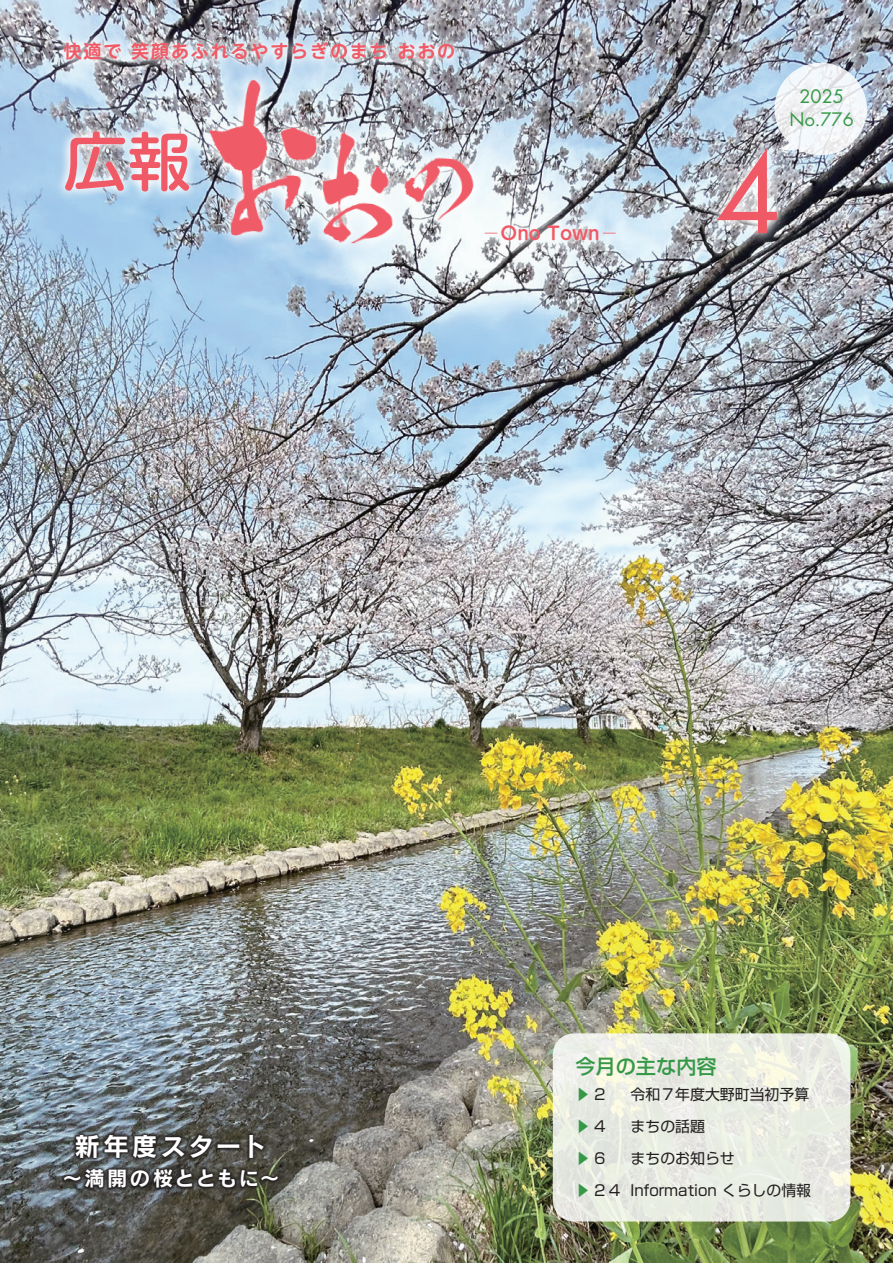
<style>
.page{position:relative;width:893px;height:1263px;background:#fff}
.page>*{position:absolute;margin:0;border:0;box-sizing:border-box;transform-origin:0 0}
.t1{font:106.35px "Futura Std";color:#f05a67}
.t2{font:500 63.75px "UD Shin M Go Pro";color:#f05a67}
.本文{font:25.5px "Rodin Pro B";letter-spacing:.105em;color:#fff}
.本文-2{font:20.4px "Rodin Pro B";letter-spacing:.07em;color:#fff}
.本文-3{font:500 20.25px "Shin Go Pro";color:#359847}
.t3{font:700 18px "UD Shin M Go Pro De";letter-spacing:.1em;color:#f05a67}
.t4{font:18px "Futura Std";color:#359847}
.t5{font:700 18px "UD Shin M Go Pro De";letter-spacing:.1em;color:#f05a67;scale:.7 1}
.本文-4{font:14.85px "Shin Go Pro";color:#231f20}
.本文-5{font:14.85px "Shin Go Pro";color:#359847}
.s1{color:#231f20}
.s2{color:#359847}
</style>
<div class="page">
<img style="left:0;top:0;width:893px;height:1263px">
<svg style="left:60px;top:1130px;width:221px;height:61px;background:#424341"></svg>
<svg style="left:553px;top:1033px;width:297px;height:188px;background:#e9ece3"></svg>
<svg style="left:705px;top:137px;width:85px;height:110px"></svg>
<svg style="left:707px;top:139px;width:81px;height:106px;background:#b4b7bc"></svg>
<svg style="left:54px;top:120px;width:116px;height:82px"></svg>
<svg style="left:540px;top:211px;width:87px;height:42px"></svg>
<svg style="left:540px;top:214px;width:85px;height:38px"></svg>
<svg style="left:770px;top:56px;width:103px;height:106px"></svg>
<svg style="left:53px;top:32px;width:412px;height:40px;background:#bcc3cb"></svg>
<img style="left:170px;top:57px;width:370px;height:296px">
<p class="t3" style="left:64px;top:37px;width:393px">快適で 笑顔あふれるやすらぎのまち おおの</p>
<p class="t2" style="left:64px;top:110px;width:129px">広報</p>
<p class="t5" style="left:485px;top:219px;width:188px">─ Ono Town ─</p>
<p class="t1" style="left:716px;top:126px;width:67px">4</p>
<p class="t4" style="left:799px;top:85px;width:46px">2025</p>
<p class="t4" style="left:790px;top:108px;width:66px">No.776</p>
<p class="本文" style="left:75px;top:1129px;width:193px">新年度スタート</p>
<p class="本文-2" style="left:62px;top:1165px;width:219px">〜満開の桜とともに〜</p>
<p class="本文-3" style="left:575px;top:1049px;width:143px">今月の主な内容</p>
<p class="本文-5" style="left:575px;top:1082px;width:33px">▶<span class="s1">２</span></p>
<p class="本文-4" style="left:631px;top:1082px;width:180px">令和７年度大野町当初予算</p>
<p class="本文-5" style="left:575px;top:1114px;width:33px">▶<span class="s1">４</span></p>
<p class="本文-4" style="left:631px;top:1114px;width:76px">まちの話題</p>
<p class="本文-5" style="left:575px;top:1146px;width:33px">▶<span class="s1">６</span></p>
<p class="本文-4" style="left:631px;top:1146px;width:106px">まちのお知らせ</p>
<p class="本文-4" style="left:575px;top:1178px;width:48px"><span class="s2">▶</span>２４</p>
<p class="本文-4" style="left:631px;top:1178px;width:182px">Information くらしの情報</p>
</div>
